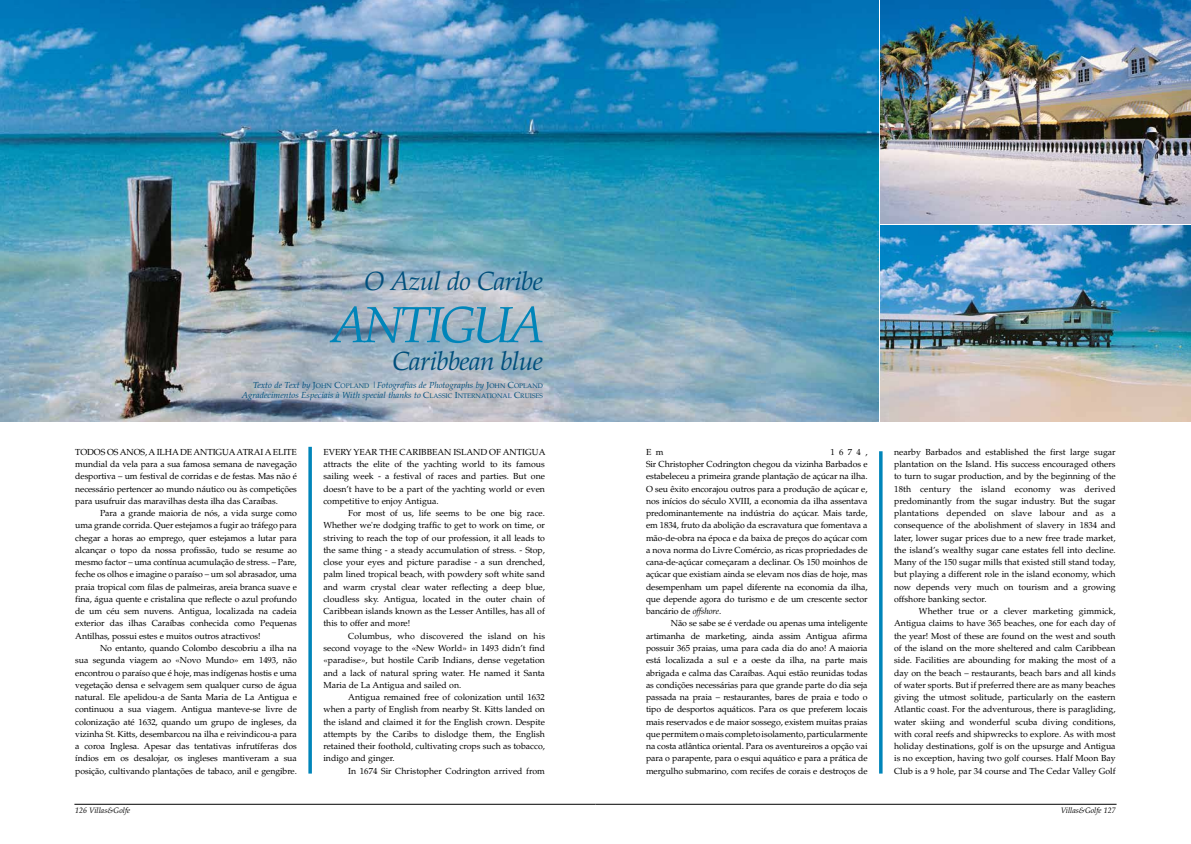
<style>
.page{position:relative;width:1191px;height:844px;background:#fff}
.page>*{position:absolute;margin:0;border:0;box-sizing:border-box;transform-origin:0 0}
.t1{font:italic 50.75px "Palatino";letter-spacing:-.075em;color:#0085b9}
.t2{font:italic 26.25px "Palatino";letter-spacing:-.025em;color:#004f7c}
.t3{font:8.75px/12.2px "Palatino";color:#000;text-align:justify}
.t4{font:italic 8.75px/10.5px "Palatino";color:#004f7c;text-align:right}
.t5{font:italic 7.88px "Palatino";color:#000}
.s1{font-style:normal}
.s2{font-style:normal;font-size:6.56px}
.s3{font-style:italic}
</style>
<div class="page">
<hr style="left:595px;top:803px;width:521px;height:1px;background:#000">
<hr style="left:879px;top:451px;width:3px;height:322px;background:#0085b9">
<hr style="left:74px;top:803px;width:521px;height:1px;background:#000">
<svg style="left:308px;top:446px;width:4px;height:327px"></svg>
<img style="left:0;top:0;width:878px;height:422px">
<img style="left:881px;top:0;width:310px;height:223px">
<img style="left:881px;top:226px;width:310px;height:196px">
<h2 class="t2" style="left:364px;top:265px;width:180px">O Azul do Caribe</h2>
<h1 class="t1" style="left:331px;top:295px;width:215px">ANTIGUA</h1>
<h2 class="t2" style="left:392px;top:346px;width:152px">Caribbean blue</h2>
<p class="t4" style="left:242px;top:379px;width:302px">Texto de Text by <span class="s1">J</span><span class="s2">OHN</span> <span class="s1">C</span><span class="s2">OPLAND</span> |Fotografias de Photographs by <span class="s1">J</span><span class="s2">OHN</span> <span class="s1">C</span><span class="s2">OPLAND<br></span>Agradecimentos Especiais à With special thanks to <span class="s1">C</span><span class="s2">LASSIC</span> <span class="s1">I</span><span class="s2">NTERNATIONAL</span> <span class="s1">C</span><span class="s2">RUISES</span></p>
<p class="t3" style="left:75px;top:446px;width:223px">TODOS OS ANOS, A ILHA DE ANTIGUA ATRAI A ELITE mundial da vela para a sua famosa semana de navegação desportiva – um festival de corridas e de festas. Mas não é necessário pertencer ao mundo náutico ou às competições para usufruir das maravilhas desta ilha das Caraíbas.</p>
<p class="t3" style="left:75px;top:507px;width:223px;text-indent:25px">Para a grande maioria de nós, a vida surge como uma grande corrida. Quer estejamos a fugir ao tráfego para chegar a horas ao emprego, quer estejamos a lutar para alcançar o topo da nossa profissão, tudo se resume ao mesmo factor – uma contínua acumulação de stress. – Pare, feche os olhos e imagine o paraíso – um sol abrasador, uma praia tropical com filas de palmeiras, areia branca suave e fina, água quente e cristalina que reflecte o azul profundo de um céu sem nuvens. Antigua, localizada na cadeia exterior das ilhas Caraíbas conhecida como Pequenas Antilhas, possui estes e muitos outros atractivos!</p>
<p class="t3" style="left:75px;top:642px;width:223px;text-indent:25px">No entanto, quando Colombo descobriu a ilha na sua segunda viagem ao «Novo Mundo» em 1493, não encontrou o paraíso que é hoje, mas indígenas hostis e uma vegetação densa e selvagem sem qualquer curso de água natural. Ele apelidou-a de Santa Maria de La Antigua e continuou a sua viagem. Antigua manteve-se livre de colonização até 1632, quando um grupo de ingleses, da vizinha St. Kitts, desembarcou na ilha e reivindicou-a para a coroa Inglesa. Apesar das tentativas infrutíferas dos índios em os desalojar, os ingleses mantiveram a sua posição, cultivando plantações de tabaco, anil e gengibre.</p>
<p class="t5" style="left:75px;top:805px;width:56px">126 Villas&amp;Golfe</p>
<p class="t3" style="left:323px;top:446px;width:223px">EVERY YEAR THE CARIBBEAN ISLAND OF ANTIGUA attracts the elite of the yachting world to its famous sailing week - a festival of races and parties. But one doesn’t have to be a part of the yachting world or even competitive to enjoy Antigua.</p>
<p class="t3" style="left:323px;top:507px;width:223px;text-indent:25px">For most of us, life seems to be one big race.<br>Whether we're dodging traffic to get to work on time, or striving to reach the top of our profession, it all leads to the same thing - a steady accumulation of stress. - Stop, close your eyes and picture paradise - a sun drenched, palm lined tropical beach, with powdery soft white sand and warm crystal clear water reflecting a deep blue, cloudless sky. Antigua, located in the outer chain of Caribbean islands known as the Lesser Antilles, has all of this to offer and more!</p>
<p class="t3" style="left:323px;top:629px;width:223px;text-indent:25px">Columbus, who discovered the island on his second voyage to the «New World» in 1493 didn’t find «paradise», but hostile Carib Indians, dense vegetation and a lack of natural spring water. He named it Santa Maria de La Antigua and sailed on.</p>
<p class="t3" style="left:323px;top:691px;width:223px;text-indent:25px">Antigua remained free of colonization until 1632 when a party of English from nearby St. Kitts landed on the island and claimed it for the English crown. Despite attempts by the Caribs to dislodge them, the English retained their foothold, cultivating crops such as tobacco, indigo and ginger.</p>
<p class="t3" style="left:348px;top:764px;width:198px">In 1674 Sir Christopher Codrington arrived from</p>
<p class="t3" style="left:646px;top:446px;width:223px;text-indent:184px">1674, Sir Christopher Codrington chegou da vizinha Barbados e estabeleceu a primeira grande plantação de açúcar na ilha.<br>O seu êxito encorajou outros para a produção de açúcar e, nos inícios do século XVIII, a economia da ilha assentava predominantemente na indústria do açúcar. Mais tarde, em 1834, fruto da abolição da escravatura que fomentava a mão-de-obra na época e da baixa de preços do açúcar com a nova norma do Livre Comércio, as ricas propriedades de cana-de-açúcar começaram a declinar. Os 150 moinhos de açúcar que existiam ainda se elevam nos dias de hoje, mas desempenham um papel diferente na economia da ilha, que depende agora do turismo e de um crescente sector bancário de <span class="s3">offshore</span>.</p>
<p class="t3" style="left:646px;top:617px;width:223px;text-indent:25px">Não se sabe se é verdade ou apenas uma inteligente artimanha de marketing, ainda assim Antigua afirma possuir 365 praias, uma para cada dia do ano! A maioria está localizada a sul e a oeste da ilha, na parte mais abrigada e calma das Caraíbas. Aqui estão reunidas todas as condições necessárias para que grande parte do dia seja passada na praia – restaurantes, bares de praia e todo o tipo de desportos aquáticos. Para os que preferem locais mais reservados e de maior sossego, existem muitas praias que permitem o mais completo isolamento, particularmente na costa atlântica oriental. Para os aventureiros a opção vai para o parapente, para o esqui aquático e para a prática de mergulho submarino, com recifes de corais e destroços de</p>
<p class="t3" style="left:646px;top:446px;width:19px">E m</p>
<p class="t3" style="left:894px;top:446px;width:223px">nearby Barbados and established the first large sugar plantation on the Island. His success encouraged others to turn to sugar production, and by the beginning of the 18th century the island economy was derived predominantly from the sugar industry. But the sugar plantations depended on slave labour and as a consequence of the abolishment of slavery in 1834 and later, lower sugar prices due to a new free trade market, the island’s wealthy sugar cane estates fell into decline.<br>Many of the 150 sugar mills that existed still stand today, but playing a different role in the island economy, which now depends very much on tourism and a growing offshore banking sector.</p>
<p class="t3" style="left:894px;top:605px;width:223px;text-indent:25px">Whether true or a clever marketing gimmick, Antigua claims to have 365 beaches, one for each day of the year! Most of these are found on the west and south of the island on the more sheltered and calm Caribbean side. Facilities are abounding for making the most of a day on the beach – restaurants, beach bars and all kinds of water sports. But if preferred there are as many beaches giving the utmost solitude, particularly on the eastern Atlantic coast. For the adventurous, there is paragliding, water skiing and wonderful scuba diving conditions, with coral reefs and shipwrecks to explore. As with most holiday destinations, golf is on the upsurge and Antigua is no exception, having two golf courses. Half Moon Bay Club is a 9 hole, par 34 course and The Cedar Valley Golf</p>
<p class="t5" style="left:1060px;top:805px;width:56px">Villas&amp;Golfe 127</p>
</div>
